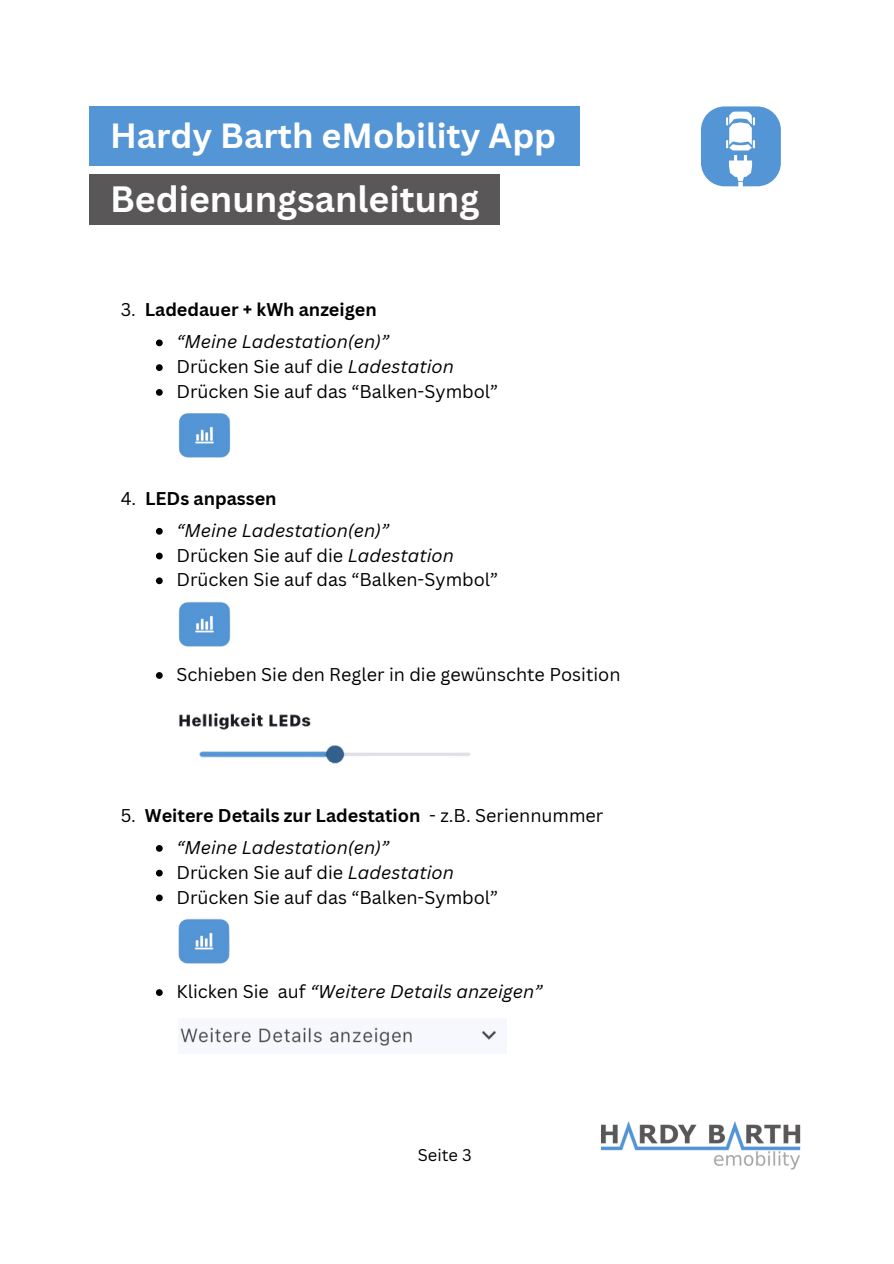
<style>
.page{position:relative;width:894px;height:1264px;background:#fff}
.page>*{position:absolute;margin:0;border:0;box-sizing:border-box;transform-origin:0 0}
.t1{font:700 35.7px "Canva Sans";color:#fff}
.t2{font:700 34.05px "Canva Sans";color:#fff}
.t3{font:18px "Canva Sans";color:#000}
.t4{font:italic 18px "Canva Sans";color:#000}
.t5{font:700 18px "Canva Sans";color:#000}
.t6{font:16.5px "Canva Sans";color:#000}
.s1{font-weight:400}
.s2{font-style:italic}
.s3{font-style:normal}
</style>
<div class="page">
<img style="left:700px;top:106px;width:80px;height:80px;border-radius:24px">
<div style="left:89px;top:106px;width:490px;height:60px;background:#5495d6"></div>
<div style="left:89px;top:174px;width:410px;height:51px;background:#5a5758"></div>
<img style="left:601px;top:1121px;width:198px;height:48px">
<img style="left:179px;top:413px;width:51px;height:45px">
<img style="left:179px;top:601px;width:51px;height:45px">
<img style="left:179px;top:713px;width:291px;height:51px">
<img style="left:178px;top:918px;width:51px;height:45px">
<img style="left:180px;top:1027px;width:316px;height:19px">
<svg style="left:156px;top:339px;width:7px;height:7px"></svg>
<svg style="left:156px;top:364px;width:7px;height:7px"></svg>
<svg style="left:156px;top:389px;width:7px;height:7px"></svg>
<svg style="left:156px;top:528px;width:7px;height:6px"></svg>
<svg style="left:156px;top:552px;width:7px;height:7px"></svg>
<svg style="left:156px;top:577px;width:7px;height:7px"></svg>
<svg style="left:156px;top:672px;width:7px;height:7px"></svg>
<svg style="left:156px;top:845px;width:7px;height:6px"></svg>
<svg style="left:156px;top:869px;width:7px;height:7px"></svg>
<svg style="left:156px;top:894px;width:7px;height:7px"></svg>
<svg style="left:156px;top:989px;width:7px;height:6px"></svg>
<p class="t2" style="left:110px;top:112px;width:447px">Hardy Barth eMobility App</p>
<h1 class="t1" style="left:110px;top:174px;width:371px">Bedienungsanleitung</h1>
<p class="t5" style="left:121px;top:297px;width:257px"><span class="s1">3.</span> Ladedauer + kWh anzeigen</p>
<p class="t4" style="left:176px;top:329px;width:214px">“Meine Ladestation(en)”</p>
<p class="t3" style="left:176px;top:354px;width:279px">Drücken Sie auf die <span class="s2">Ladestation</span></p>
<p class="t3" style="left:176px;top:379px;width:323px">Drücken Sie auf das “Balken-Symbol”</p>
<p class="t5" style="left:121px;top:485px;width:157px"><span class="s1">4.</span> LEDs anpassen</p>
<p class="t4" style="left:176px;top:517px;width:214px">“Meine Ladestation(en)”</p>
<p class="t3" style="left:176px;top:542px;width:279px">Drücken Sie auf die <span class="s2">Ladestation</span></p>
<p class="t3" style="left:176px;top:567px;width:323px">Drücken Sie auf das “Balken-Symbol”</p>
<p class="t3" style="left:176px;top:662px;width:445px">Schieben Sie den Regler in die gewünschte Position</p>
<p class="t5" style="left:121px;top:802px;width:484px"><span class="s1">5.</span> Weitere Details zur Ladestation <span class="s1">- z.B. Seriennummer</span></p>
<p class="t4" style="left:176px;top:834px;width:214px">“Meine Ladestation(en)”</p>
<p class="t3" style="left:176px;top:859px;width:279px">Drücken Sie auf die <span class="s2">Ladestation</span></p>
<p class="t3" style="left:176px;top:884px;width:323px">Drücken Sie auf das “Balken-Symbol”</p>
<p class="t4" style="left:176px;top:978px;width:367px"><span class="s3">Klicken Sie auf</span> “Weitere Details anzeigen”</p>
<p class="t6" style="left:418px;top:1143px;width:55px">Seite 3</p>
</div>
